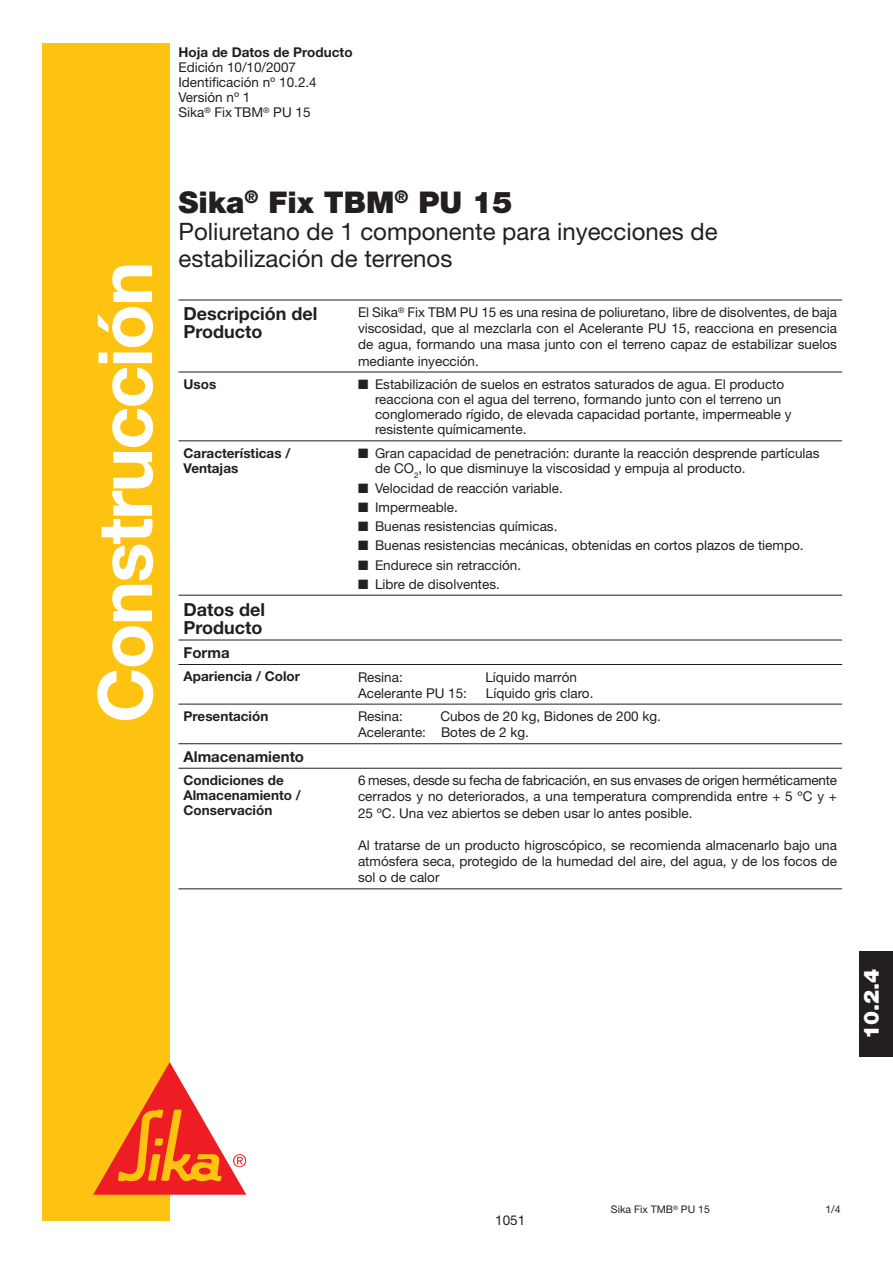
<style>
.page{position:relative;width:893px;height:1263px;background:#fff}
.page>*{position:absolute;margin:0;border:0;box-sizing:border-box;transform-origin:0 0}
.t1{font:700 75px "Helvetica Neue";letter-spacing:-.025em;color:#fff}
.t2{font:900 30px "Helvetica Neue";color:#231f20}
.t3{font:24px/27px "Helvetica Neue";color:#231f20}
.t4{font:900 21px "Helvetica Neue";color:#fff}
.t5{font:700 18px/18px "Helvetica Neue";color:#231f20}
.t6{font:700 15px "Helvetica Neue";color:#231f20}
.t7{font:13.5px/16.2px "Helvetica Neue";color:#231f20}
.t8{font:700 13.5px/15px "Helvetica Neue";color:#231f20}
.t9{font:10.5px "Helvetica Neue";color:#231f20}
</style>
<div class="page">
<div style="left:42px;top:43px;width:128px;height:1177px;background:#fec210"></div>
<svg style="left:93px;top:1062px;width:153px;height:133px"></svg>
<div style="left:859px;top:951px;width:33px;height:105px;background:#231f20"></div>
<hr style="left:178px;top:300px;width:664px;height:1px;background:#231f20">
<hr style="left:178px;top:372px;width:664px;height:1px;background:#231f20">
<hr style="left:178px;top:440px;width:664px;height:1px;background:#231f20">
<hr style="left:178px;top:595px;width:664px;height:1px;background:#231f20">
<hr style="left:178px;top:640px;width:664px;height:1px;background:#231f20">
<hr style="left:178px;top:664px;width:664px;height:1px;background:#231f20">
<hr style="left:178px;top:704px;width:664px;height:1px;background:#231f20">
<hr style="left:178px;top:743px;width:664px;height:1px;background:#231f20">
<hr style="left:178px;top:768px;width:664px;height:1px;background:#231f20">
<hr style="left:178px;top:888px;width:175px;height:1px;background:#231f20">
<hr style="left:353px;top:888px;width:489px;height:1px;background:#231f20">
<p class="t8" style="left:178px;top:47px;width:176px">Hoja de Datos de Producto</p>
<p class="t7" style="left:178px;top:62px;width:140px;line-height:15px">Edición 10/10/2007<br>Identificación nº 10.2.4<br>Versión nº 1<br>Sika<sup>®</sup> Fix TBM<sup>®</sup> PU 15</p>
<h1 class="t1" style="left:99px;top:723px;width:463px;rotate:-90deg">Construcción</h1>
<h2 class="t2" style="left:178px;top:191px;width:335px">Sika<sup>®</sup> Fix TBM<sup>®</sup> PU 15</h2>
<h3 class="t3" style="left:178px;top:221px;width:540px">Poliuretano de 1 componente para inyecciones de estabilización de terrenos</h3>
<h3 class="t5" style="left:183px;top:307px;width:135px">Descripción del<br>Producto</h3>
<p class="t7" style="left:358px;top:306px;width:480px;text-align:justify">El Sika<sup>®</sup> Fix TBM PU 15 es una resina de poliuretano, libre de disolventes, de baja viscosidad, que al mezclarla con el Acelerante PU 15, reacciona en presencia de agua, formando una masa junto con el terreno capaz de estabilizar suelos mediante inyección.</p>
<p class="t8" style="left:183px;top:378px;width:34px">Usos</p>
<p class="t7" style="left:375px;top:379px;width:418px;line-height:15px;text-indent:-17px">■ Estabilización de suelos en estratos saturados de agua. El producto reacciona con el agua del terreno, formando junto con el terreno un conglomerado rígido, de elevada capacidad portante, impermeable y resistente químicamente.</p>
<p class="t8" style="left:183px;top:447px;width:108px">Características /<br>Ventajas</p>
<p class="t7" style="left:375px;top:448px;width:446px;line-height:15px;text-indent:-17px">■ Gran capacidad de penetración: durante la reacción desprende partículas de CO<sub>2</sub>, lo que disminuye la viscosidad y empuja al producto.</p>
<p class="t7" style="left:358px;top:481px;width:206px">■ Velocidad de reacción variable.</p>
<p class="t7" style="left:358px;top:501px;width:101px">■ Impermeable.</p>
<p class="t7" style="left:358px;top:520px;width:201px">■ Buenas resistencias químicas.</p>
<p class="t7" style="left:358px;top:539px;width:447px">■ Buenas resistencias mecánicas, obtenidas en cortos plazos de tiempo.</p>
<p class="t7" style="left:358px;top:558px;width:165px">■ Endurece sin retracción.</p>
<p class="t7" style="left:358px;top:578px;width:143px">■ Libre de disolventes.</p>
<h3 class="t5" style="left:183px;top:602px;width:83px">Datos del<br>Producto</h3>
<p class="t6" style="left:183px;top:647px;width:48px">Forma</p>
<p class="t8" style="left:183px;top:671px;width:118px">Apariencia / Color</p>
<p class="t7" style="left:358px;top:670px;width:46px">Resina:</p>
<p class="t7" style="left:485px;top:670px;width:93px">Líquido marrón</p>
<p class="t7" style="left:358px;top:687px;width:111px">Acelerante PU 15:</p>
<p class="t7" style="left:486px;top:687px;width:109px">Líquido gris claro.</p>
<p class="t8" style="left:183px;top:710px;width:86px">Presentación</p>
<p class="t7" style="left:358px;top:710px;width:46px">Resina:</p>
<p class="t7" style="left:358px;top:710px;width:304px;text-indent:82px">Cubos de 20 kg, Bidones de 200 kg.<br>Acelerante: Botes de 2 kg.</p>
<p class="t6" style="left:183px;top:751px;width:122px">Almacenamiento</p>
<p class="t8" style="left:183px;top:775px;width:119px">Condiciones de<br>Almacenamiento /<br>Conservación</p>
<p class="t7" style="left:358px;top:774px;width:480px;text-align:justify">6 meses, desde su fecha de fabricación, en sus envases de origen herméticamente cerrados y no deteriorados, a una temperatura comprendida entre + 5 ºC y + 25 ºC. Una vez abiertos se deben usar lo antes posible.</p>
<p class="t7" style="left:358px;top:839px;width:480px;text-align:justify">Al tratarse de un producto higroscópico, se recomienda almacenarlo bajo una atmósfera seca, protegido de la humedad del aire, del agua, y de los focos de sol o de calor</p>
<h3 class="t4" style="left:863px;top:1039px;width:72px;rotate:-90deg">10.2.4</h3>
<p class="t7" style="left:495px;top:1214px;width:32px">1051</p>
<p class="t9" style="left:611px;top:1206px;width:101px">Sika Fix TMB<sup>®</sup> PU 15</p>
<p class="t9" style="left:825px;top:1206px;width:17px">1/4</p>
</div>
